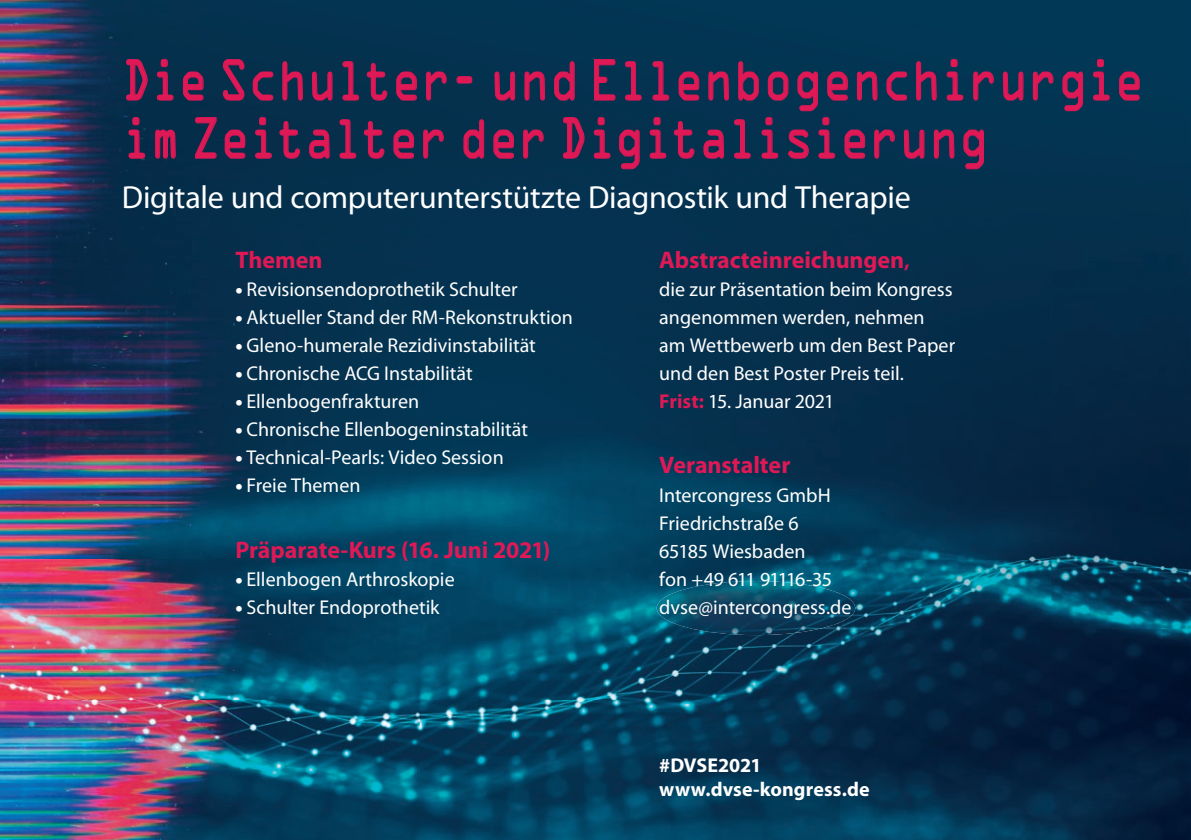
<style>
.page{position:relative;width:1191px;height:840px;background:#fff}
.page>*{position:absolute;margin:0;border:0;box-sizing:border-box;transform-origin:0 0}
.t1{font:52px/58px "OCRA Std";letter-spacing:-.015em;color:#df1856;scale:.8 1}
.t2{font:32px "Myriad Pro";letter-spacing:-.01em;color:#fff}
.t3{font:700 24px "Myriad Pro";letter-spacing:-.005em;color:#df1856}
.t4{font:20px/28px "Myriad Pro";color:#fff}
.t5{font:700 20px/24px "Myriad Pro";letter-spacing:.005em;color:#fff}
.s1{font-weight:900}
.s2{font-size:20px}
.s3{font-weight:700;color:#df1856}
</style>
<div class="page">
<img style="left:0;top:0;width:1191px;height:839px">
<svg style="left:126px;top:59px;width:22px;height:42px"></svg>
<svg style="left:182px;top:71px;width:22px;height:30px"></svg>
<svg style="left:222px;top:59px;width:23px;height:42px"></svg>
<svg style="left:342px;top:61px;width:18px;height:40px"></svg>
<svg style="left:366px;top:62px;width:22px;height:39px"></svg>
<svg style="left:396px;top:71px;width:21px;height:30px"></svg>
<svg style="left:425px;top:71px;width:22px;height:30px"></svg>
<div style="left:456px;top:76px;width:16px;height:7px;border:1px solid #df1856;border-radius:3px"></div>
<svg style="left:524px;top:2px;width:21px;height:99px;background:#113150"></svg>
<svg style="left:553px;top:61px;width:22px;height:40px"></svg>
<svg style="left:593px;top:59px;width:23px;height:42px"></svg>
<svg style="left:624px;top:61px;width:18px;height:40px"></svg>
<svg style="left:1002px;top:71px;width:22px;height:99px;background:#103251"></svg>
<svg style="left:1032px;top:71px;width:22px;height:30px"></svg>
<svg style="left:1062px;top:71px;width:21px;height:41px"></svg>
<svg style="left:1092px;top:59px;width:18px;height:42px"></svg>
<svg style="left:1118px;top:71px;width:22px;height:30px"></svg>
<svg style="left:128px;top:117px;width:18px;height:42px"></svg>
<svg style="left:155px;top:57px;width:21px;height:102px;background:#222a4b"></svg>
<svg style="left:195px;top:117px;width:22px;height:42px"></svg>
<svg style="left:224px;top:129px;width:22px;height:30px"></svg>
<svg style="left:252px;top:2px;width:81px;height:236px;background:#0d2f4c"></svg>
<svg style="left:339px;top:119px;width:18px;height:40px"></svg>
<svg style="left:363px;top:120px;width:22px;height:39px"></svg>
<svg style="left:393px;top:129px;width:21px;height:30px"></svg>
<svg style="left:423px;top:129px;width:21px;height:30px"></svg>
<svg style="left:463px;top:119px;width:21px;height:40px"></svg>
<svg style="left:493px;top:71px;width:23px;height:99px;background:#1f2d4e"></svg>
<svg style="left:522px;top:129px;width:22px;height:30px"></svg>
<svg style="left:562px;top:117px;width:23px;height:42px"></svg>
<svg style="left:593px;top:117px;width:18px;height:42px"></svg>
<svg style="left:618px;top:129px;width:22px;height:41px"></svg>
<svg style="left:649px;top:2px;width:345px;height:236px;background:#0c3251"></svg>
<img style="left:657px;top:580px;width:198px;height:54px">
<h1 class="t1" style="left:122px;top:56px;width:1279px">Die Schulter- und Ellenbogenchirurgie im Zeitalter der Digitalisierung</h1>
<h2 class="t2" style="left:122px;top:180px;width:790px">Digitale und computerunterstützte Diagnostik und Therapie</h2>
<p class="t3" style="left:235px;top:244px;width:89px">Themen</p>
<p class="t4" style="left:235px;top:275px;width:284px"><span class="s1">•</span> Revisionsendoprothetik Schulter</p>
<p class="t4" style="left:235px;top:303px;width:339px"><span class="s1">•</span> Aktueller Stand der RM-Rekonstruktion</p>
<p class="t4" style="left:235px;top:331px;width:302px"><span class="s1">•</span> Gleno-humerale Rezidivinstabilität</p>
<p class="t4" style="left:235px;top:359px;width:239px"><span class="s1">•</span> Chronische ACG Instabilität</p>
<p class="t4" style="left:235px;top:387px;width:185px"><span class="s1">•</span> Ellenbogenfrakturen</p>
<p class="t4" style="left:235px;top:415px;width:294px"><span class="s1">•</span> Chronische Ellenbogeninstabilität</p>
<p class="t4" style="left:235px;top:443px;width:270px"><span class="s1">•</span> Technical-Pearls: Video Session</p>
<p class="t4" style="left:235px;top:471px;width:127px"><span class="s1">•</span> Freie Themen</p>
<p class="t3" style="left:659px;top:244px;width:252px">Abstracteinreichungen<span class="s2">,</span></p>
<p class="t4" style="left:659px;top:275px;width:297px">die zur Präsentation beim Kongress angenommen werden, nehmen am Wettbewerb um den Best Paper und den Best Poster Preis teil.<br><span class="s3">Frist:</span> 15. Januar 2021</p>
<p class="t3" style="left:659px;top:449px;width:133px">Veranstalter</p>
<p class="t4" style="left:659px;top:481px;width:194px">Intercongress GmbH<br>Friedrichstraße 6<br>65185 Wiesbaden<br>fon +49 611 91116-35 dvse@intercongress.de</p>
<p class="t3" style="left:235px;top:533px;width:316px">Präparate-Kurs (16. Juni 2021)</p>
<p class="t4" style="left:235px;top:565px;width:221px"><span class="s1">•</span> Ellenbogen Arthroskopie</p>
<p class="t4" style="left:235px;top:593px;width:206px"><span class="s1">•</span> Schulter Endoprothetik</p>
<p class="t5" style="left:659px;top:751px;width:212px">#DVSE2021 www.dvse-kongress.de</p>
</div>
